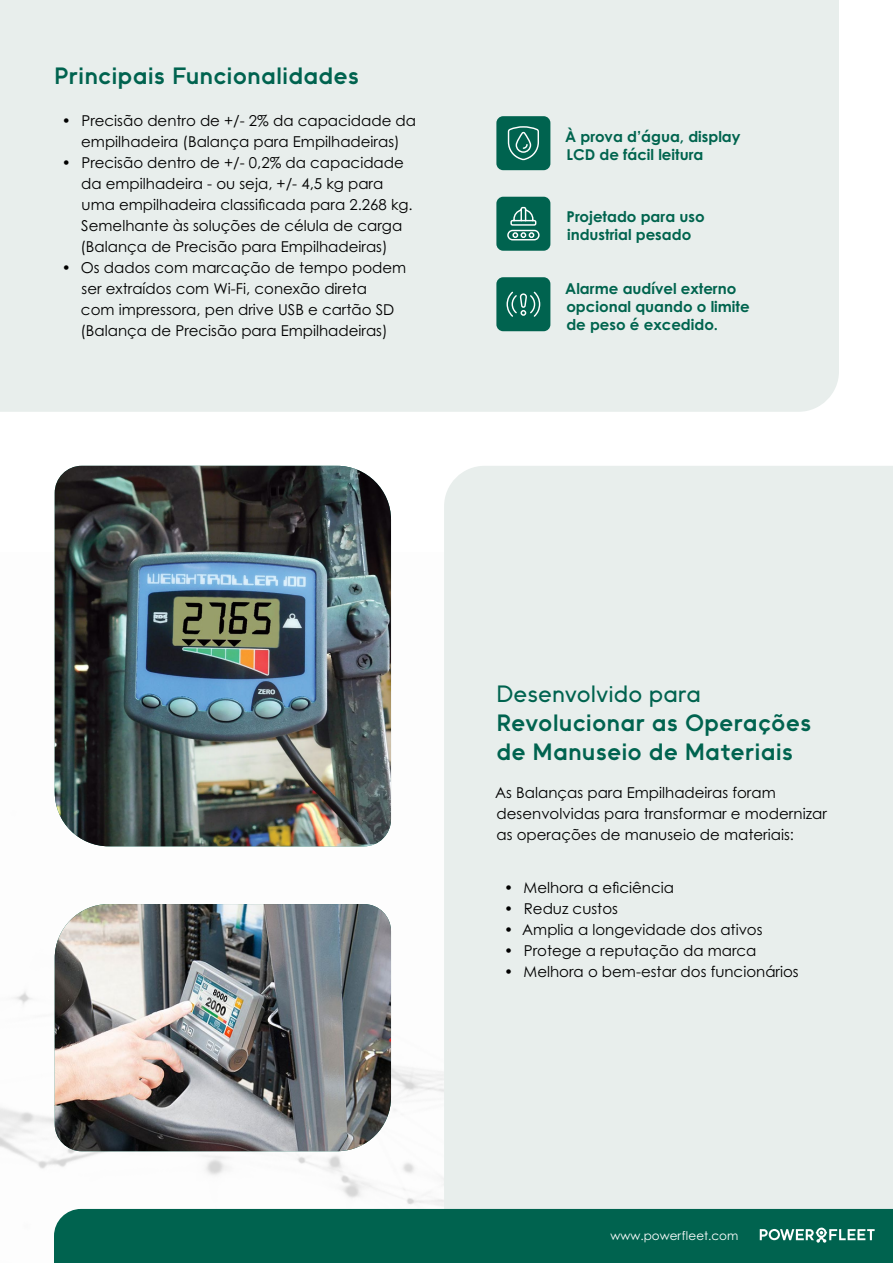
<style>
.page{position:relative;width:893px;height:1263px;background:#fff}
.page>*{position:absolute;margin:0;border:0;box-sizing:border-box;transform-origin:0 0}
.t1{font:700 24px/28.8px "II Vorkurs";color:#00634f}
.t2{font:500 24px "II Vorkurs";color:#00634f}
.t3{font:15px/21px "Century Gothic Pro";color:#000}
.t4{font:700 15px/18px "Century Gothic Pro";color:#00644e}
.t5{font:12px "Century Gothic Pro";color:#fff}
</style>
<div class="page">
<img style="left:0;top:552px;width:444px;height:657px">
<div style="left:0;top:0;width:839px;height:412px;background:#e8eeec"></div>
<div style="left:444px;top:466px;width:449px;height:743px;background:#e8eeec"></div>
<img style="left:55px;top:466px;width:336px;height:380px">
<img style="left:55px;top:904px;width:336px;height:247px">
<div style="left:496px;top:116px;width:54px;height:54px;background:#00634f;border-radius:7px"></div>
<svg style="left:507px;top:126px;width:32px;height:35px"></svg>
<div style="left:496px;top:197px;width:54px;height:54px;background:#00634f;border-radius:7px"></div>
<svg style="left:510px;top:206px;width:27px;height:20px"></svg>
<div style="left:507px;top:230px;width:33px;height:10px;border:1px solid #fff;border-radius:5px"></div>
<svg style="left:512px;top:232px;width:22px;height:6px"></svg>
<div style="left:496px;top:277px;width:54px;height:54px;background:#00634f;border-radius:7px"></div>
<svg style="left:506px;top:291px;width:35px;height:26px"></svg>
<div style="left:54px;top:1209px;width:839px;height:54px;background:#00634f"></div>
<svg style="left:760px;top:1228px;width:115px;height:15px"></svg>
<h1 class="t1" style="left:54px;top:61px;width:307px">Principais Funcionalidades</h1>
<p class="t3" style="left:62px;top:110px;width:356px;text-align:center">• Precisão dentro de +/- 2% da capacidade da empilhadeira (Balança para Empilhadeiras)</p>
<p class="t3" style="left:80px;top:152px;width:334px;text-indent:-19px">• Precisão dentro de +/- 0,2% da capacidade da empilhadeira - ou seja, +/- 4,5 kg para uma empilhadeira classificada para 2.268 kg.<br>Semelhante às soluções de célula de carga (Balança de Precisão para Empilhadeiras)</p>
<p class="t3" style="left:80px;top:257px;width:327px;text-indent:-19px">• Os dados com marcação de tempo podem ser extraídos com Wi-Fi, conexão direta<br>com impressora, pen drive USB e cartão SD (Balança de Precisão para Empilhadeiras)</p>
<p class="t4" style="left:565px;top:127px;width:177px">À prova d’água, display<br>LCD de fácil leitura</p>
<p class="t4" style="left:567px;top:207px;width:140px">Projetado para uso industrial pesado</p>
<p class="t4" style="left:565px;top:279px;width:186px">Alarme audível externo opcional quando o limite de peso é excedido.</p>
<h1 class="t2" style="left:496px;top:680px;width:206px">Desenvolvido para</h1>
<h1 class="t1" style="left:496px;top:708px;width:316px">Revolucionar as Operações de Manuseio de Materiais</h1>
<p class="t3" style="left:495px;top:782px;width:333px">As Balanças para Empilhadeiras foram desenvolvidas para transformar e modernizar as operações de manuseio de materiais:</p>
<p class="t3" style="left:504px;top:876px;width:171px">• Melhora a eficiência</p>
<p class="t3" style="left:504px;top:897px;width:115px">• Reduz custos</p>
<p class="t3" style="left:504px;top:918px;width:260px">• Amplia a longevidade dos ativos</p>
<p class="t3" style="left:504px;top:939px;width:254px">• Protege a reputação da marca</p>
<p class="t3" style="left:504px;top:960px;width:296px">• Melhora o bem-estar dos funcionários</p>
<p class="t5" style="left:610px;top:1229px;width:130px">www.powerfleet.com</p>
</div>
